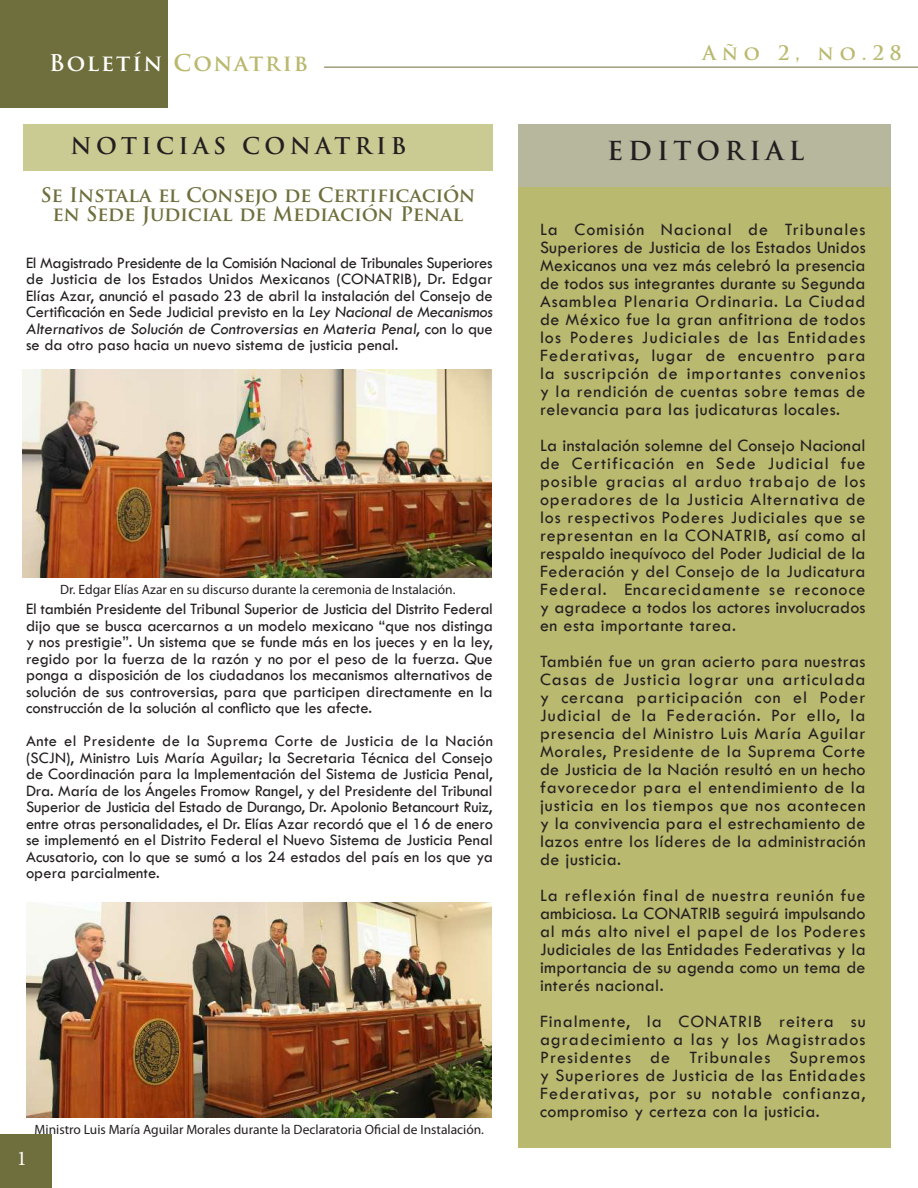
<style>
.page{position:relative;width:918px;height:1188px;background:#fff}
.page>*{position:absolute;margin:0;border:0;box-sizing:border-box;transform-origin:0 0}
.t1{font:700 25.5px "Trajan Pro";letter-spacing:.2em;color:#231f20}
.t2{font:700 22.5px "Trajan Pro";letter-spacing:.2em;color:#231f20}
.t3{font:700 22.5px "Trajan Pro";letter-spacing:.09em;color:#b9b96f}
.t4{font:21px "Minion Pro";color:#fff}
.t5{font:700 19.5px/19.5px "Trajan Pro";color:#6f6f3d;text-align:center}
.t6{font:700 19.5px "Trajan Pro";letter-spacing:.295em;color:#b9b96f}
.t7{font:500 18px/18px "Tw Cen";letter-spacing:.03em;color:#231f20;text-align:justify}
.t8{font:500 16.5px/16.5px "Tw Cen";color:#231f20;text-align:justify}
.t9{font:13.5px "Myriad Pro";color:#231f20}
.s1{color:#fff}
</style>
<div class="page">
<div style="left:0;top:1135px;width:52px;height:53px;background:#6f6f3d"></div>
<div style="left:0;top:0;width:168px;height:108px;background:#6f6f3d"></div>
<hr style="left:324px;top:67px;width:594px;height:1px;background:#6f6f3d">
<div style="left:519px;top:124px;width:372px;height:63px;background:#b7b79e"></div>
<div style="left:519px;top:187px;width:372px;height:961px;background:#b9b96f"></div>
<div style="left:23px;top:124px;width:470px;height:47px;background:#caca93"></div>
<img style="left:23px;top:369px;width:468px;height:208px">
<img style="left:26px;top:902px;width:465px;height:216px">
<p class="t3" style="left:49px;top:49px;width:261px"><span class="s1">Boletín</span> Conatrib</p>
<p class="t2" style="left:71px;top:132px;width:338px">NOTICIAS CONATRIB</p>
<p class="t5" style="left:41px;top:185px;width:436px">Se Instala el Consejo de Certificación en Sede Judicial de Mediación Penal</p>
<p class="t8" style="left:26px;top:254px;width:470px;text-align:left">El Magistrado Presidente de la Comisión Nacional de Tribunales Superiores de Justicia de los Estados Unidos Mexicanos (CONATRIB), Dr. Edgar Elías Azar, anunció el pasado 23 de abril la instalación del Consejo de Certificación en Sede Judicial previsto en la Ley Nacional de Mecanismos Alternativos de Solución de Controversias en Materia Penal, con lo que se da otro paso hacia un nuevo sistema de justicia penal.</p>
<p class="t9" style="left:60px;top:581px;width:397px">Dr. Edgar Elías Azar en su discurso durante la ceremonia de Instalación.</p>
<p class="t8" style="left:26px;top:601px;width:468px">El también Presidente del Tribunal Superior de Justicia del Distrito Federal dijo que se busca acercarnos a un modelo mexicano “que nos distinga y nos prestigie”. Un sistema que se funde más en los jueces y en la ley, regido por la fuerza de la razón y no por el peso de la fuerza. Que ponga a disposición de los ciudadanos los mecanismos alternativos de solución de sus controversias, para que participen directamente en la construcción de la solución al conflicto que les afecte.</p>
<p class="t8" style="left:26px;top:733px;width:468px">Ante el Presidente de la Suprema Corte de Justicia de la Nación (SCJN), Ministro Luis María Aguilar; la Secretaria Técnica del Consejo de Coordinación para la Implementación del Sistema de Justicia Penal, Dra. María de los Ángeles Fromow Rangel, y del Presidente del Tribunal Superior de Justicia del Estado de Durango, Dr. Apolonio Betancourt Ruiz, entre otras personalidades, el Dr. Elías Azar recordó que el 16 de enero se implementó en el Distrito Federal el Nuevo Sistema de Justicia Penal Acusatorio, con lo que se sumó a los 24 estados del país en los que ya opera parcialmente.</p>
<p class="t4" style="left:17px;top:1144px;width:12px">1</p>
<p class="t9" style="left:35px;top:1121px;width:451px">Ministro Luis María Aguilar Morales durante la Declaratoria Oficial de Instalación.</p>
<p class="t6" style="left:702px;top:40px;width:201px">Año 2, no.28</p>
<h1 class="t1" style="left:607px;top:135px;width:199px">EDITORIAL</h1>
<p class="t7" style="left:540px;top:220px;width:327px">La Comisión Nacional de Tribunales Superiores de Justicia de los Estados Unidos Mexicanos una vez más celebró la presencia de todos sus integrantes durante su Segunda Asamblea Plenaria Ordinaria. La Ciudad de México fue la gran anfitriona de todos los Poderes Judiciales de las Entidades Federativas, lugar de encuentro para la suscripción de importantes convenios y la rendición de cuentas sobre temas de relevancia para las judicaturas locales.</p>
<p class="t7" style="left:540px;top:436px;width:327px">La instalación solemne del Consejo Nacional de Certificación en Sede Judicial fue posible gracias al arduo trabajo de los operadores de la Justicia Alternativa de los respectivos Poderes Judiciales que se representan en la CONATRIB, así como al respaldo inequívoco del Poder Judicial de la Federación y del Consejo de la Judicatura Federal. Encarecidamente se reconoce y agradece a todos los actores involucrados en esta importante tarea.</p>
<p class="t7" style="left:540px;top:652px;width:327px">También fue un gran acierto para nuestras Casas de Justicia lograr una articulada y cercana participación con el Poder Judicial de la Federación. Por ello, la presencia del Ministro Luis María Aguilar Morales, Presidente de la Suprema Corte de Justicia de la Nación resultó en un hecho favorecedor para el entendimiento de la justicia en los tiempos que nos acontecen y la convivencia para el estrechamiento de lazos entre los líderes de la administración de justicia.</p>
<p class="t7" style="left:540px;top:886px;width:327px">La reflexión final de nuestra reunión fue ambiciosa. La CONATRIB seguirá impulsando al más alto nivel el papel de los Poderes Judiciales de las Entidades Federativas y la importancia de su agenda como un tema de interés nacional.</p>
<p class="t7" style="left:540px;top:1012px;width:327px">Finalmente, la CONATRIB reitera su agradecimiento a las y los Magistrados Presidentes de Tribunales Supremos y Superiores de Justicia de las Entidades Federativas, por su notable confianza, compromiso y certeza con la justicia.</p>
</div>
